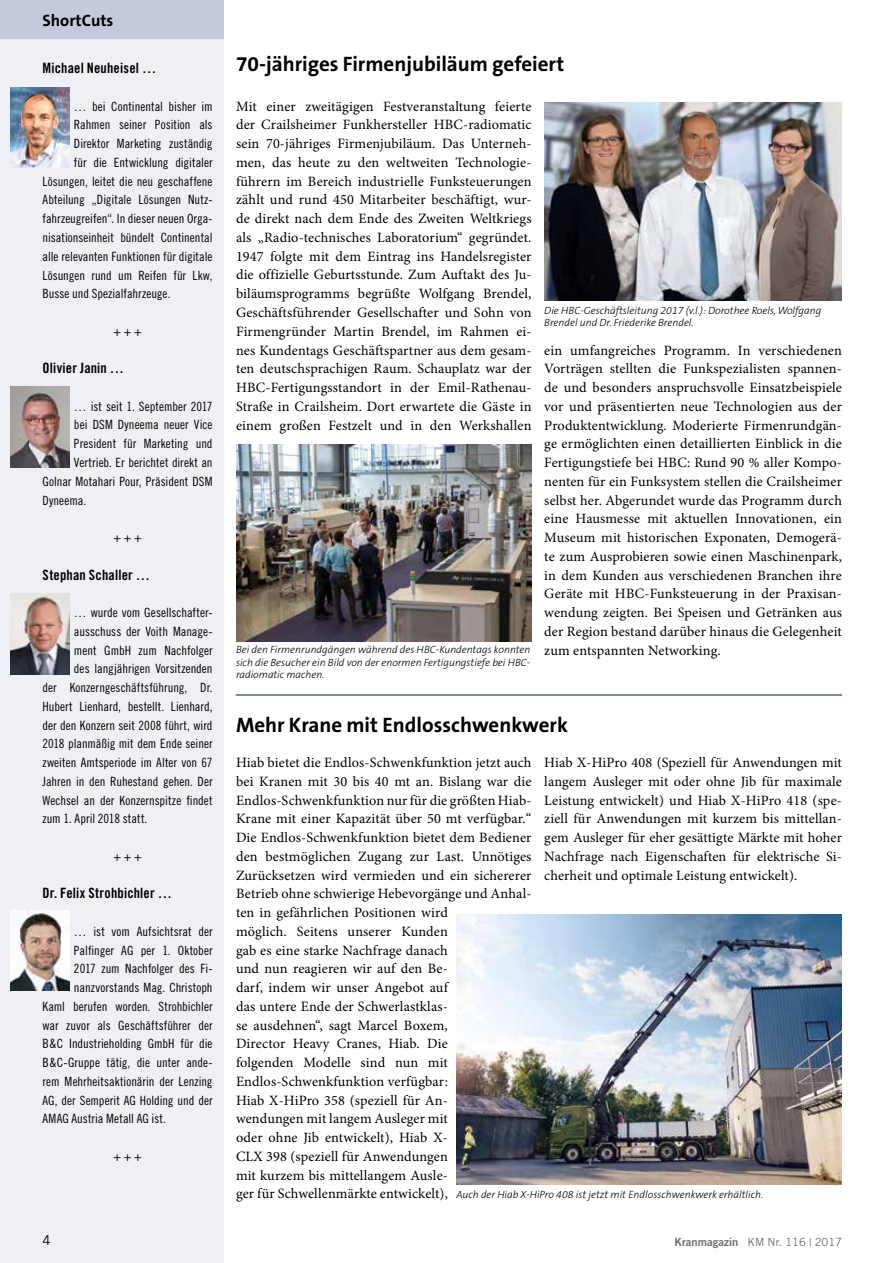
<style>
.page{position:relative;width:893px;height:1263px;background:#fff}
.page>*{position:absolute;margin:0;border:0;box-sizing:border-box;transform-origin:0 0}
.t1{font:700 21px "The Sans B7";color:#000}
.t2{font:700 16.5px "The Sans B7";color:#000}
.t3{font:14.25px/18.8px "Minion Pro";letter-spacing:.01em;color:#000;text-align:justify}
.t4{font:14.25px "Trade Gothic Bold Cond Twenty";letter-spacing:.01em;color:#000}
.t5{font:13.5px "Trade Gothic";color:#000}
.t6{font:12.75px "Trade Gothic Cond Eighteen";color:#000}
.t7{font:11.25px "Trade Gothic";color:#6e6e6e}
.t8{font:italic 300 10.5px/12.3px "The Sans B3";color:#000}
.s1{font-family:"Trade Gothic Bold Two"}
</style>
<div class="page">
<div style="left:0;top:36px;width:223px;height:1227px;background:#eff0f6"></div>
<div style="left:0;top:0;width:223px;height:39px;background:#c4c9dc"></div>
<hr style="left:236px;top:694px;width:606px;height:2px;background:#51658d">
<img style="left:10px;top:87px;width:60px;height:81px">
<img style="left:10px;top:387px;width:60px;height:81px">
<img style="left:10px;top:593px;width:60px;height:81px">
<img style="left:10px;top:910px;width:60px;height:81px">
<img style="left:544px;top:102px;width:298px;height:199px">
<img style="left:236px;top:444px;width:295px;height:197px">
<img style="left:456px;top:914px;width:386px;height:270px">
<p class="t2" style="left:43px;top:11px;width:72px">ShortCuts</p>
<p class="t4" style="left:43px;top:59px;width:115px">Michael Neuheisel …</p>
<p class="t6" style="left:74px;top:99px;width:140px">… bei Continental bisher im</p>
<p class="t6" style="left:74px;top:117px;width:140px">Rahmen seiner Position als</p>
<p class="t6" style="left:74px;top:136px;width:140px">Direktor Marketing zuständig</p>
<p class="t6" style="left:74px;top:155px;width:140px">für die Entwicklung digitaler</p>
<p class="t6" style="left:43px;top:174px;width:172px">Lösungen, leitet die neu geschaffene</p>
<p class="t6" style="left:43px;top:192px;width:172px">Abteilung „Digitale Lösungen Nutz-</p>
<p class="t6" style="left:43px;top:211px;width:172px">fahrzeugreifen“. In dieser neuen Orga-</p>
<p class="t6" style="left:43px;top:230px;width:172px">nisationseinheit bündelt Continental</p>
<p class="t6" style="left:43px;top:249px;width:172px">alle relevanten Funktionen für digitale</p>
<p class="t6" style="left:43px;top:267px;width:172px">Lösungen rund um Reifen für Lkw,</p>
<p class="t6" style="left:43px;top:286px;width:129px">Busse und Spezialfahrzeuge.</p>
<p class="t6" style="left:113px;top:324px;width:30px">+ + +</p>
<p class="t4" style="left:43px;top:359px;width:83px">Olivier Janin …</p>
<p class="t6" style="left:74px;top:399px;width:140px">… ist seit 1. September 2017</p>
<p class="t6" style="left:74px;top:417px;width:140px">bei DSM Dyneema neuer Vice</p>
<p class="t6" style="left:74px;top:436px;width:140px">President für Marketing und</p>
<p class="t6" style="left:74px;top:455px;width:140px">Vertrieb. Er berichtet direkt an</p>
<p class="t6" style="left:43px;top:474px;width:172px">Golnar Motahari Pour, Präsident DSM</p>
<p class="t6" style="left:43px;top:492px;width:45px">Dyneema.</p>
<p class="t6" style="left:113px;top:530px;width:30px">+ + +</p>
<p class="t4" style="left:43px;top:566px;width:109px">Stephan Schaller …</p>
<p class="t6" style="left:74px;top:605px;width:140px">… wurde vom Gesellschafter-</p>
<p class="t6" style="left:74px;top:624px;width:140px">ausschuss der Voith Manage-</p>
<p class="t6" style="left:74px;top:642px;width:140px">ment GmbH zum Nachfolger</p>
<p class="t6" style="left:74px;top:661px;width:140px">des langjährigen Vorsitzenden</p>
<p class="t6" style="left:43px;top:680px;width:172px">der Konzerngeschäftsführung, Dr.</p>
<p class="t6" style="left:43px;top:699px;width:172px">Hubert Lienhard, bestellt. Lienhard,</p>
<p class="t6" style="left:43px;top:717px;width:172px">der den Konzern seit 2008 führt, wird</p>
<p class="t6" style="left:43px;top:736px;width:172px">2018 planmäßig mit dem Ende seiner</p>
<p class="t6" style="left:43px;top:755px;width:172px">zweiten Amtsperiode im Alter von 67</p>
<p class="t6" style="left:43px;top:774px;width:172px">Jahren in den Ruhestand gehen. Der</p>
<p class="t6" style="left:43px;top:792px;width:172px">Wechsel an der Konzernspitze findet</p>
<p class="t6" style="left:43px;top:811px;width:106px">zum 1. April 2018 statt.</p>
<p class="t6" style="left:113px;top:849px;width:30px">+ + +</p>
<p class="t4" style="left:43px;top:884px;width:131px">Dr. Felix Strohbichler …</p>
<p class="t6" style="left:74px;top:924px;width:140px">… ist vom Aufsichtsrat der</p>
<p class="t6" style="left:74px;top:942px;width:140px">Palfinger AG per 1. Oktober</p>
<p class="t6" style="left:74px;top:961px;width:140px">2017 zum Nachfolger des Fi-</p>
<p class="t6" style="left:74px;top:980px;width:140px">nanzvorstands Mag. Christoph</p>
<p class="t6" style="left:43px;top:999px;width:172px">Kaml berufen worden. Strohbichler</p>
<p class="t6" style="left:43px;top:1017px;width:172px">war zuvor als Geschäftsführer der</p>
<p class="t6" style="left:43px;top:1036px;width:172px">B&amp;C Industrieholding GmbH für die</p>
<p class="t6" style="left:43px;top:1055px;width:172px">B&amp;C-Gruppe tätig, die unter ande-</p>
<p class="t6" style="left:43px;top:1074px;width:172px">rem Mehrheitsaktionärin der Lenzing</p>
<p class="t6" style="left:43px;top:1092px;width:172px">AG, der Semperit AG Holding und der</p>
<p class="t6" style="left:43px;top:1111px;width:125px">AMAG Austria Metall AG ist.</p>
<p class="t6" style="left:113px;top:1149px;width:30px">+ + +</p>
<h1 class="t1" style="left:236px;top:53px;width:330px">70-jähriges Firmenjubiläum gefeiert</h1>
<p class="t3" style="left:236px;top:97px;width:297px">Mit einer zweitägigen Festveranstaltung feierte der Crailsheimer Funkhersteller HBC-radiomatic sein 70-jähriges Firmenjubiläum. Das Unterneh&shy;men, das heute zu den weltweiten Technologie&shy;führern im Bereich industrielle Funksteuerungen zählt und rund 450 Mitarbeiter beschäftigt, wur&shy;de direkt nach dem Ende des Zweiten Weltkriegs als „Radio-technisches Laboratorium“ gegründet.<br>1947 folgte mit dem Eintrag ins Handelsregister die offizielle Geburtsstunde. Zum Auftakt des Ju&shy;biläumsprogramms begrüßte Wolfgang Brendel, Geschäftsführender Gesellschafter und Sohn von Firmengründer Martin Brendel, im Rahmen ei&shy;nes Kundentags Geschäftspartner aus dem gesam&shy;ten deutschsprachigen Raum. Schauplatz war der HBC-Fertigungsstandort in der Emil-Rathenau-Straße in Crailsheim. Dort erwartete die Gäste in einem großen Festzelt und in den Werkshallen</p>
<p class="t8" style="left:544px;top:305px;width:279px">Die HBC-Geschäftsleitung 2017 (v.l.): Dorothee Roels, Wolfgang<br>Brendel und Dr. Friederike Brendel.</p>
<p class="t3" style="left:544px;top:341px;width:299px">ein umfangreiches Programm. In verschiedenen Vorträgen stellten die Funkspezialisten spannen&shy;de und besonders anspruchsvolle Einsatzbeispiele vor und präsentierten neue Technologien aus der Produktentwicklung. Moderierte Firmenrundgän&shy;ge ermöglichten einen detaillierten Einblick in die Fertigungstiefe bei HBC: Rund 90 % aller Kompo&shy;nenten für ein Funksystem stellen die Crailsheimer selbst her. Abgerundet wurde das Programm durch eine Hausmesse mit aktuellen Innovationen, ein Museum mit historischen Exponaten, Demogerä&shy;te zum Ausprobieren sowie einen Maschinenpark, in dem Kunden aus verschiedenen Branchen ihre Geräte mit HBC-Funksteuerung in der Praxisan&shy;wendung zeigten. Bei Speisen und Getränken aus der Region bestand darüber hinaus die Gelegenheit zum entspannten Networking.</p>
<p class="t8" style="left:236px;top:644px;width:296px;text-align:justify">Bei den Firmenrundgängen während des HBC-Kundentags konnten sich die Besucher ein Bild von der enormen Fertigungstiefe bei HBC&shy;radiomatic machen.</p>
<h1 class="t1" style="left:236px;top:714px;width:334px">Mehr Krane mit Endlosschwenkwerk</h1>
<p class="t3" style="left:236px;top:753px;width:297px;text-align:left">Hiab bietet die Endlos-Schwenkfunktion jetzt auch bei Kranen mit 30 bis 40 mt an. Bislang war die Endlos-Schwenkfunktion nur für die größten Hiab-Krane mit einer Kapazität über 50 mt verfügbar.“ Die Endlos-Schwenkfunktion bietet dem Bediener den bestmöglichen Zugang zur Last. Unnötiges Zurücksetzen wird vermieden und ein sichererer Betrieb ohne schwierige Hebevorgänge und Anhal&shy;ten in gefährlichen Positionen wird<br>möglich. Seitens unserer Kunden<br>gab es eine starke Nachfrage danach<br>und nun reagieren wir auf den Be-<br>darf, indem wir unser Angebot auf<br>das untere Ende der Schwerlastklas-<br>se ausdehnen“, sagt Marcel Boxem,<br>Director Heavy Cranes, Hiab. Die<br>folgenden Modelle sind nun mit Endlos-Schwenkfunktion verfügbar:<br>Hiab X-HiPro 358 (speziell für An-<br>wendungen mit langem Ausleger mit<br>oder ohne Jib entwickelt), Hiab X-<br>CLX 398 (speziell für Anwendungen<br>mit kurzem bis mittellangem Ausle-<br>ger für Schwellenmärkte entwickelt),</p>
<p class="t3" style="left:544px;top:753px;width:299px">Hiab X-HiPro 408 (Speziell für Anwendungen mit langem Ausleger mit oder ohne Jib für maximale Leistung entwickelt) und Hiab X-HiPro 418 (spe&shy;ziell für Anwendungen mit kurzem bis mittellan&shy;gem Ausleger für eher gesättigte Märkte mit hoher Nachfrage nach Eigenschaften für elektrische Si&shy;cherheit und optimale Leistung entwickelt).</p>
<p class="t8" style="left:456px;top:1188px;width:308px">Auch der Hiab X-HiPro 408 ist jetzt mit Endlosschwenkwerk erhältlich.</p>
<p class="t5" style="left:43px;top:1232px;width:10px">4</p>
<p class="t7" style="left:675px;top:1235px;width:169px"><span class="s1">Kranmagazin</span> KM Nr. 116 | 2017</p>
</div>
